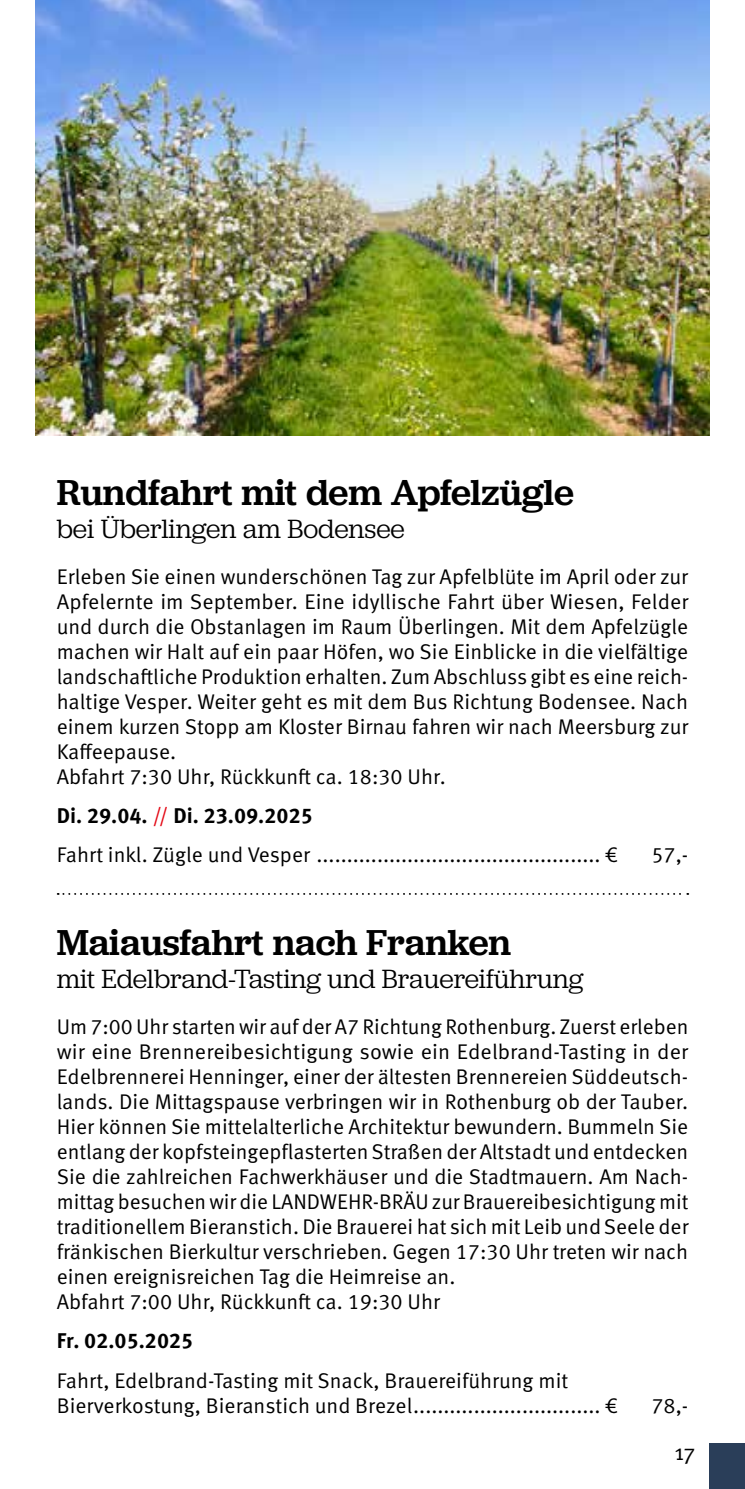
<style>
.page{position:relative;width:745px;height:1489px;background:#fff}
.page>*{position:absolute;margin:0;border:0;box-sizing:border-box;transform-origin:0 0}
.t1{font:500 37.5px "Jubilat";letter-spacing:-.005em;color:#000}
.t2{font:27.5px "Jubilat";color:#000}
.t3{font:22.5px "Meta OT Norm";color:#000}
.t4{font:21.25px/25px "Meta OT Norm";color:#000}
.t5{font:700 21.25px "Meta OT";color:#000}
.s1{font-family:"Meta OT Norm";font-weight:400;color:#e30613}
</style>
<div class="page">
<div style="left:709px;top:1443px;width:35px;height:45px;background:#2a3e59"></div>
<img style="left:35px;top:0;width:674px;height:435px">
<svg style="left:58px;top:893px;width:629px;height:1px"></svg>
<h1 class="t1" style="left:57px;top:467px;width:518px">Rundfahrt mit dem Apfelzügle</h1>
<p class="t2" style="left:57px;top:511px;width:349px">bei Überlingen am Bodensee</p>
<p class="t4" style="left:57px;top:564px;width:632px">Erleben Sie einen wunderschönen Tag zur Apfelblüte im April oder zur Apfelernte im September. Eine idyllische Fahrt über Wiesen, Felder und durch die Obstanlagen im Raum Überlingen. Mit dem Apfelzügle machen wir Halt auf ein paar Höfen, wo Sie Einblicke in die vielfältige landschaftliche Produktion erhalten. Zum Abschluss gibt es eine reich&shy;haltige Vesper. Weiter geht es mit dem Bus Richtung Bodensee. Nach einem kurzen Stopp am Kloster Birnau fahren wir nach Meersburg zur Kaffeepause.<br>Abfahrt 7:30 Uhr, Rückkunft ca. 18:30 Uhr.</p>
<p class="t5" style="left:57px;top:802px;width:257px">Di. 29.04. <span class="s1">//</span> Di. 23.09.2025</p>
<p class="t4" style="left:57px;top:842px;width:561px">Fahrt inkl. Zügle und Vesper ............................................... €</p>
<p class="t4" style="left:651px;top:842px;width:38px">57,-</p>
<h1 class="t1" style="left:57px;top:917px;width:455px">Maiausfahrt nach Franken</h1>
<p class="t2" style="left:57px;top:961px;width:527px">mit Edelbrand-Tasting und Brauereiführung</p>
<p class="t4" style="left:57px;top:1014px;width:633px">Um 7:00 Uhr starten wir auf der A7 Richtung Rothenburg. Zuerst erleben wir eine Brennereibesichtigung sowie ein Edelbrand-Tasting in der Edelbrennerei Henninger, einer der ältesten Brennereien Süddeutsch&shy;lands. Die Mittagspause verbringen wir in Rothenburg ob der Tauber.<br>Hier können Sie mittelalterliche Architektur bewundern. Bummeln Sie entlang der kopfsteingepflasterten Straßen der Altstadt und entdecken Sie die zahlreichen Fachwerkhäuser und die Stadtmauern. Am Nach&shy;mittag besuchen wir die LANDWEHR-BRÄU zur Brauereibesichtigung mit traditionellem Bieranstich. Die Brauerei hat sich mit Leib und Seele der fränkischen Bierkultur verschrieben. Gegen 17:30 Uhr treten wir nach einen ereignisreichen Tag die Heimreise an.<br>Abfahrt 7:00 Uhr, Rückkunft ca. 19:30 Uhr</p>
<p class="t5" style="left:57px;top:1327px;width:138px">Fr. 02.05.2025</p>
<p class="t4" style="left:57px;top:1367px;width:561px">Fahrt, Edelbrand-Tasting mit Snack, Brauereiführung mit<br>Bierverkostung, Bieranstich und Brezel............................... €</p>
<p class="t4" style="left:651px;top:1392px;width:38px">78,-</p>
<p class="t3" style="left:674px;top:1438px;width:22px">17</p>
</div>
